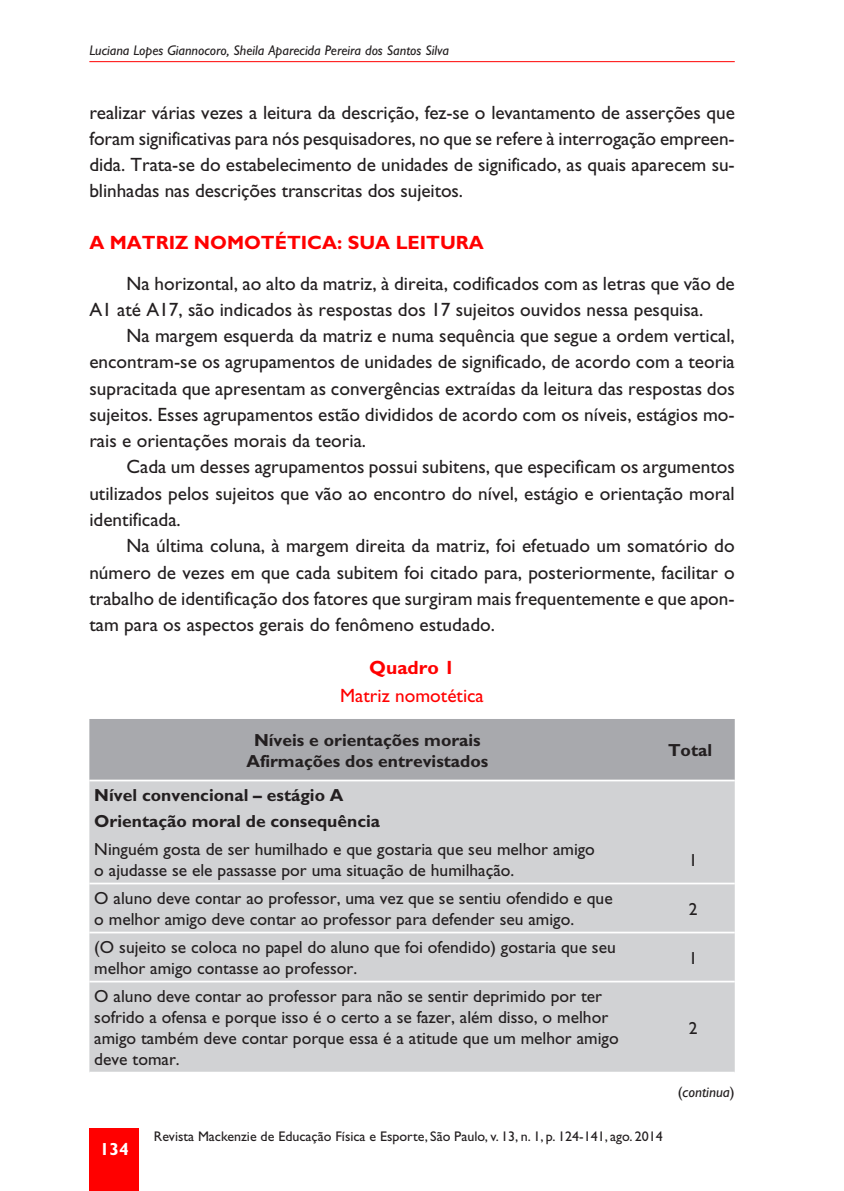
<style>
.page{position:relative;width:844px;height:1191px;background:#fff}
.page>*{position:absolute;margin:0;border:0;box-sizing:border-box;transform-origin:0 0}
.t1{font:19.25px/26.2px "Gill Sans";color:#231f20;text-align:justify}
.t2{font:700 19.25px "Gill Sans";color:#f00}
.t3{font:19.25px "Gill Sans";color:#f00}
.t4{font:17.5px/21px "Gill Sans";color:#231f20}
.t5{font:700 17.5px/21px "Gill Sans";color:#231f20;text-align:center}
.t6{font:700 17.5px "Gill Sans";color:#fff}
.t7{font:italic 14.88px "Gill Sans";color:#231f20}
.t8{font:14px "Gill Sans";color:#231f20}
.t9{font:italic 14px "Gill Sans";color:#231f20}
.s1{font-style:normal}
</style>
<div class="page">
<div style="left:89px;top:1129px;width:50px;height:62px;background:#f00"></div>
<hr style="left:89px;top:61px;width:645px;height:1px;background:#f00">
<div style="left:89px;top:719px;width:645px;height:60px;background:#a8a9ad"></div>
<div style="left:89px;top:781px;width:645px;height:290px;background:#d1d2d4"></div>
<hr style="left:89px;top:882px;width:645px;height:2px;background:#fff">
<hr style="left:89px;top:931px;width:645px;height:2px;background:#fff">
<hr style="left:89px;top:980px;width:645px;height:2px;background:#fff">
<p class="t9" style="left:89px;top:46px;width:361px">Luciana Lopes Giannocoro, Sheila Aparecida Pereira dos Santos Silva</p>
<p class="t1" style="left:89px;top:101px;width:647px">realizar várias vezes a leitura da descrição, fez-se o levantamento de asserções que foram significativas para nós pesquisadores, no que se refere à interrogação empreen&shy;dida. Trata-se do estabelecimento de unidades de significado, as quais aparecem su&shy;blinhadas nas descrições transcritas dos sujeitos.</p>
<p class="t2" style="left:89px;top:235px;width:396px">A MATRIZ NOMOTÉTICA: SUA LEITURA</p>
<p class="t1" style="left:89px;top:272px;width:646px;text-indent:37px">Na horizontal, ao alto da matriz, à direita, codificados com as letras que vão de<br>A1 até A17, são indicados às respostas dos 17 sujeitos ouvidos nessa pesquisa.</p>
<p class="t1" style="left:89px;top:325px;width:646px;text-indent:37px">Na margem esquerda da matriz e numa sequência que segue a ordem vertical, encontram-se os agrupamentos de unidades de significado, de acordo com a teoria supracitada que apresentam as convergências extraídas da leitura das respostas dos sujeitos. Esses agrupamentos estão divididos de acordo com os níveis, estágios mo&shy;rais e orientações morais da teoria.</p>
<p class="t1" style="left:89px;top:456px;width:646px;text-indent:37px">Cada um desses agrupamentos possui subitens, que especificam os argumentos utilizados pelos sujeitos que vão ao encontro do nível, estágio e orientação moral identificada.</p>
<p class="t1" style="left:89px;top:535px;width:646px;text-indent:37px">Na última coluna, à margem direita da matriz, foi efetuado um somatório do nú mero de vezes em que cada subitem foi citado para, posteriormente, facilitar o trabalho de identificação dos fatores que surgiram mais frequentemente e que apon&shy;tam para os aspectos gerais do fenômeno estudado.</p>
<p class="t2" style="left:369px;top:661px;width:87px">Quadro 1</p>
<p class="t3" style="left:340px;top:689px;width:145px">Matriz nomotética</p>
<p class="t5" style="left:246px;top:731px;width:243px">Níveis e orientações morais<br>Afirmações dos entrevistados</p>
<p class="t5" style="left:667px;top:742px;width:46px">Total</p>
<p class="t5" style="left:94px;top:784px;width:287px;line-height:25.9px;text-align:left">Nível convencional – estágio A<br>Orientação moral de consequência</p>
<p class="t4" style="left:94px;top:840px;width:502px">Ninguém gosta de ser humilhado e que gostaria que seu melhor amigo o ajudasse se ele passasse por uma situação de humilhação.</p>
<p class="t4" style="left:688px;top:851px;width:10px">1</p>
<p class="t4" style="left:94px;top:889px;width:520px">O aluno deve contar ao professor, uma vez que se sentiu ofendido e que o melhor amigo deve contar ao professor para defender seu amigo.</p>
<p class="t4" style="left:688px;top:900px;width:10px">2</p>
<p class="t4" style="left:94px;top:938px;width:523px">(O sujeito se coloca no papel do aluno que foi ofendido) gostaria que seu melhor amigo contasse ao professor.</p>
<p class="t4" style="left:688px;top:949px;width:10px">1</p>
<p class="t4" style="left:94px;top:987px;width:525px">O aluno deve contar ao professor para não se sentir deprimido por ter sofrido a ofensa e porque isso é o certo a se fazer, além disso, o melhor amigo também deve contar porque essa é a atitude que um melhor amigo deve tomar.</p>
<p class="t4" style="left:688px;top:1019px;width:10px">2</p>
<p class="t6" style="left:100px;top:1143px;width:30px">134</p>
<p class="t8" style="left:154px;top:1131px;width:510px">Revista Mackenzie de Educação Física e Esporte, São Paulo, v. 13, n. 1, p. 124-141, ago. 2014</p>
<p class="t7" style="left:677px;top:1086px;width:58px"><span class="s1">(</span>continua<span class="s1">)</span></p>
</div>
